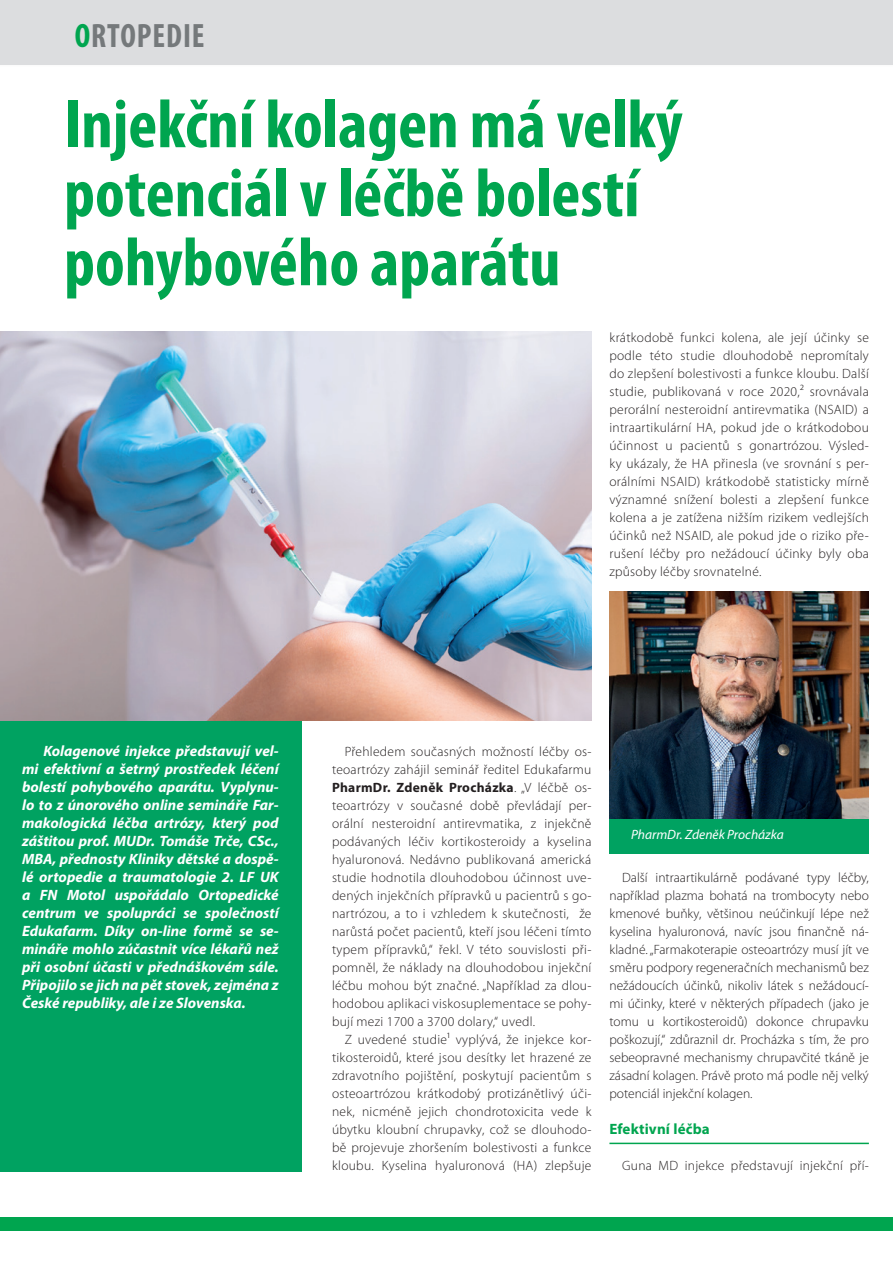
<style>
.page{position:relative;width:893px;height:1263px;background:#fff}
.page>*{position:absolute;margin:0;border:0;box-sizing:border-box;transform-origin:0 0}
.t1{font:700 condensed 69px/69px "Myriad Pro";color:#00a54f}
.t2{font:700 condensed 33.9px "Myriad Pro";letter-spacing:.03em;color:#75797b;scale:.95 1}
.t3{font:italic 700 15px/18px "Myriad Pro";color:#fff;text-align:justify}
.t4{font:700 15px "Myriad Pro";letter-spacing:.01em;color:#00a54f}
.t5{font:300 13.5px/18px "Myriad Pro";letter-spacing:.02em;color:#231f20;text-align:justify}
.t6{font:italic 13.5px "Myriad Pro";color:#fff}
.s1{color:#00a54f}
.s2{font-weight:700}
</style>
<div class="page">
<div style="left:0;top:0;width:893px;height:67px;background:#dcdddf"></div>
<div style="left:0;top:1218px;width:893px;height:13px;background:#00a54f"></div>
<hr style="left:0;top:65px;width:893px;height:2px;background:#fff">
<div style="left:0;top:527px;width:301px;height:645px;background:#00a261"></div>
<hr style="left:609px;top:1143px;width:260px;height:1px;background:#00a54f">
<img style="left:0;top:332px;width:591px;height:389px">
<img style="left:609px;top:591px;width:260px;height:228px">
<div style="left:609px;top:819px;width:260px;height:35px;background:#00a261"></div>
<h2 class="t2" style="left:75px;top:14px;width:138px"><span class="s1">O</span>RTOPEDIE</h2>
<h1 class="t1" style="left:64px;top:88px;width:620px">Injekční kolagen má velký potenciál v léčbě bolestí pohybového aparátu</h1>
<p class="t5" style="left:609px;top:329px;width:261px">krátkodobě funkci kolena, ale její účinky se podle této studie dlouhodobě nepromítaly do zlepšení bolestivosti a funkce kloubu. Další studie, publikovaná v roce 2020,² srovnávala perorální nesteroidní antirevmatika (NSAID) a intraartikulární HA, pokud jde o krátkodobou účinnost u pacientů s gonartrózou. Výsled&shy;ky ukázaly, že HA přinesla (ve srovnání s per&shy;orálními NSAID) krátkodobě statisticky mírně významné snížení bolesti a zlepšení funkce kolena a je zatížena nižším rizikem vedlejších účinků než NSAID, ale pokud jde o riziko pře&shy;rušení léčby pro nežádoucí účinky byly oba způsoby léčby srovnatelné.</p>
<p class="t3" style="left:22px;top:741px;width:258px;text-indent:21px">Kolagenové injekce představují vel&shy;mi efektivní a šetrný prostředek léčení bolestí pohybového aparátu. Vyplynu&shy;lo to z únorového online semináře Far&shy;makologická léčba artrózy, který pod záštitou prof. MUDr. Tomáše Trče, CSc., MBA, přednosty Kliniky dětské a dospě&shy;lé ortopedie a traumatologie 2. LF UK a FN Motol uspořádalo Ortopedické centrum ve spolupráci se společností Edukafarm. Díky on-line formě se se&shy;mináře mohlo zúčastnit více lékařů než při osobní účasti v přednáškovém sále.<br>Připojilo se jich na pět stovek, zejména z České republiky, ale i ze Slovenska.</p>
<p class="t5" style="left:332px;top:743px;width:261px;text-indent:13px">Přehledem současných možností léčby os&shy;teoartrózy zahájil seminář ředitel Edukafarmu <span class="s2">PharmDr. Zdeněk Procházka</span>. „V léčbě os&shy;teoartrózy v současné době převládají per&shy;orální nesteroidní antirevmatika, z injekčně podávaných léčiv kortikosteroidy a kyselina hyaluronová. Nedávno publikovaná americká studie hodnotila dlouhodobou účinnost uve&shy;dených injekčních přípravků u pacientrů s go&shy;nartrózou, a to i vzhledem k skutečnosti, že narůstá počet pacientů, kteří jsou léčeni tímto typem přípravků,“ řekl. V této souvislosti při&shy;pomněl, že náklady na dlouhodobou injekční léčbu mohou být značné. „Například za dlou&shy;hodobou aplikaci viskosuplementace se pohy&shy;bují mezi 1700 a 3700 dolary,“ uvedl.</p>
<p class="t5" style="left:332px;top:1031px;width:261px;text-indent:13px">Z uvedené studie¹ vyplývá, že injekce kor&shy;tikosteroidů, které jsou desítky let hrazené ze zdravotního pojištění, poskytují pacientům s osteoartrózou krátkodobý protizánětlivý úči&shy;nek, nicméně jejich chondrotoxicita vede k úbytku kloubní chrupavky, což se dlouhodo&shy;bě projevuje zhoršením bolestivosti a funkce kloubu. Kyselina hyaluronová (HA) zlepšuje</p>
<p class="t6" style="left:631px;top:826px;width:154px">PharmDr. Zdeněk Procházka</p>
<p class="t5" style="left:609px;top:869px;width:261px;text-indent:13px">Další intraartikulárně podávané typy léčby, například plazma bohatá na trombocyty nebo kmenové buňky, většinou neúčinkují lépe než kyselina hyaluronová, navíc jsou finančně ná&shy;kladné. „Farmakoterapie osteoartrózy musí jít ve směru podpory regeneračních mechanismů bez nežádoucích účinků, nikoliv látek s nežádoucí&shy;mi účinky, které v některých případech (jako je tomu u kortikosteroidů) dokonce chrupavku poškozují,“ zdůraznil dr. Procházka s tím, že pro sebeopravné mechanismy chrupavčité tkáně je zásadní kolagen. Právě proto má podle něj velký potenciál injekční kolagen.</p>
<p class="t4" style="left:609px;top:1119px;width:102px">Efektivní léčba</p>
<p class="t5" style="left:622px;top:1157px;width:248px">Guna MD injekce představují injekční pří-</p>
</div>
